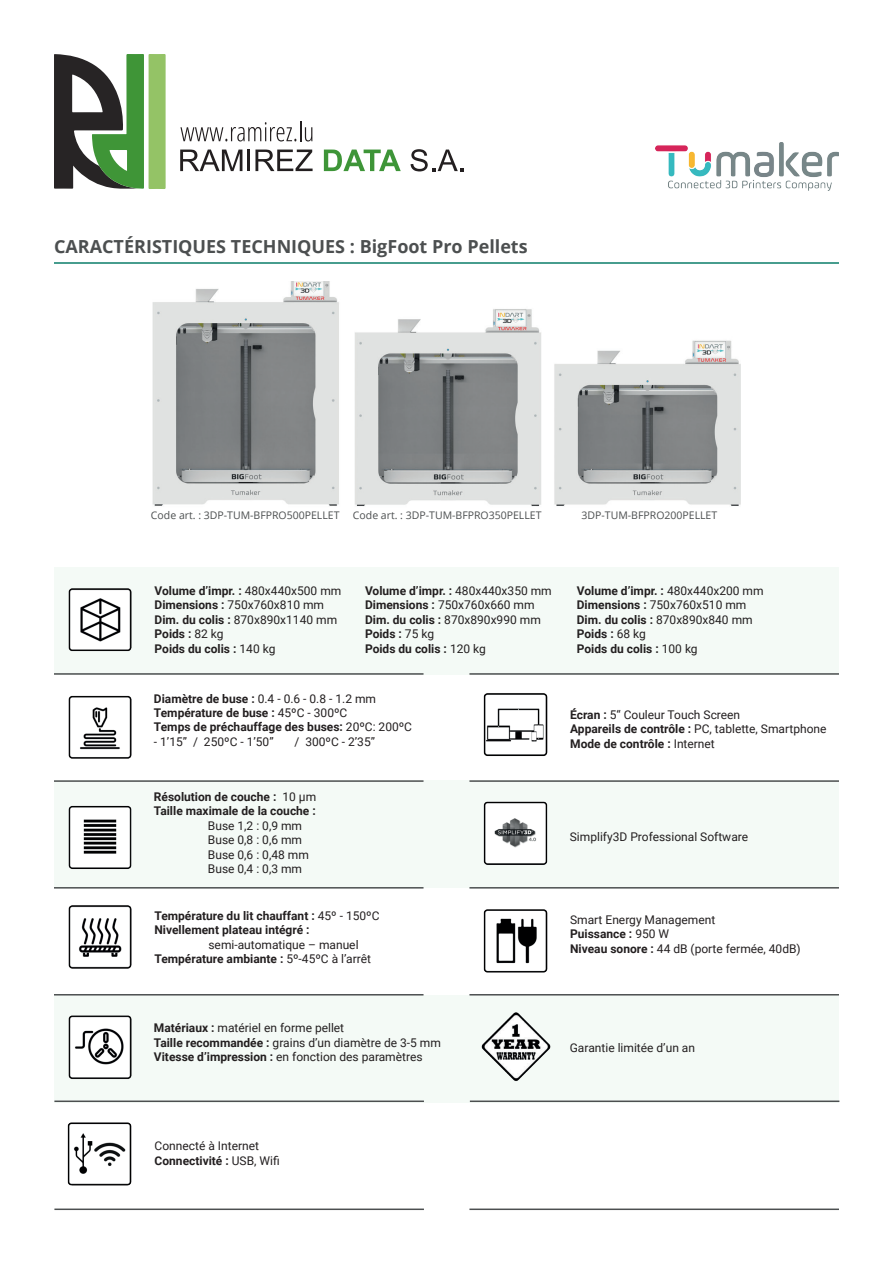
<style>
.page{position:relative;width:893px;height:1263px;background:#fff}
.page>*{position:absolute;margin:0;border:0;box-sizing:border-box;transform-origin:0 0}
.t1{font:700 18px "Open Sans";color:#4c4f50}
.t2{font:700 12px/14.4px "Roboto";color:#231f20}
.t3{font:12px/14.4px "Roboto";color:#231f20}
.t4{font:10.5px "Open Sans";color:#4c4f50}
.s1{font-weight:400}
.s2{font-weight:700}
</style>
<div class="page">
<div style="left:54px;top:567px;width:785px;height:108px;background:#f4faf6"></div>
<div style="left:54px;top:995px;width:784px;height:107px;background:#f4faf6"></div>
<div style="left:54px;top:781px;width:784px;height:107px;background:#f4faf6"></div>
<svg style="left:54px;top:54px;width:112px;height:135px"></svg>
<svg style="left:180px;top:150px;width:62px;height:21px"></svg>
<hr style="left:248px;top:150px;width:2px;height:21px;background:#231f20">
<svg style="left:255px;top:150px;width:58px;height:21px"></svg>
<svg style="left:324px;top:150px;width:77px;height:21px"></svg>
<svg style="left:411px;top:149px;width:52px;height:22px"></svg>
<svg style="left:180px;top:121px;width:132px;height:20px"></svg>
<img style="left:656px;top:142px;width:183px;height:48px">
<hr style="left:54px;top:263px;width:785px;height:1px;background:#479d8e">
<img style="left:68px;top:588px;width:64px;height:64px">
<hr style="left:54px;top:673px;width:369px;height:2px;background:#4c4f50">
<hr style="left:469px;top:673px;width:370px;height:2px;background:#4c4f50">
<hr style="left:54px;top:780px;width:369px;height:2px;background:#4c4f50">
<hr style="left:469px;top:780px;width:370px;height:2px;background:#4c4f50">
<hr style="left:54px;top:887px;width:369px;height:1px;background:#4c4f50">
<hr style="left:469px;top:887px;width:370px;height:1px;background:#4c4f50">
<hr style="left:54px;top:994px;width:369px;height:1px;background:#4c4f50">
<hr style="left:469px;top:994px;width:370px;height:1px;background:#4c4f50">
<img style="left:54px;top:905px;width:92px;height:281px">
<hr style="left:54px;top:1100px;width:370px;height:2px;background:#4c4f50">
<hr style="left:470px;top:1100px;width:369px;height:2px;background:#4c4f50">
<hr style="left:469px;top:1208px;width:370px;height:2px;background:#4c4f50">
<hr style="left:54px;top:1208px;width:370px;height:2px;background:#4c4f50">
<img style="left:470px;top:909px;width:92px;height:87px">
<img style="left:54px;top:805px;width:92px;height:84px">
<img style="left:54px;top:673px;width:92px;height:109px">
<img style="left:470px;top:673px;width:92px;height:83px">
<img style="left:470px;top:780px;width:92px;height:109px">
<img style="left:481px;top:1012px;width:70px;height:69px">
<img style="left:152px;top:281px;width:589px;height:226px">
<h1 class="t1" style="left:54px;top:234px;width:475px">CARACTÉRISTIQUES TECHNIQUES : BigFoot Pro Pellets</h1>
<p class="t4" style="left:151px;top:508px;width:190px">Code art. : 3DP-TUM-BFPRO500PELLET</p>
<p class="t4" style="left:353px;top:508px;width:190px">Code art. : 3DP-TUM-BFPRO350PELLET</p>
<p class="t4" style="left:582px;top:508px;width:137px">3DP-TUM-BFPRO200PELLET</p>
<p class="t2" style="left:155px;top:583px;width:188px">Volume d’impr. : <span class="s1">480x440x500 mm<br></span>Dimensions : <span class="s1">750x760x810 mm<br></span>Dim. du colis : <span class="s1">870x890x1140 mm<br></span>Poids : <span class="s1">82 kg<br></span>Poids du colis : <span class="s1">140 kg</span></p>
<p class="t2" style="left:365px;top:583px;width:188px">Volume d’impr. : <span class="s1">480x440x350 mm<br></span>Dimensions : <span class="s1">750x760x660 mm<br></span>Dim. du colis : <span class="s1">870x890x990 mm<br></span>Poids : <span class="s1">75 kg<br></span>Poids du colis : <span class="s1">120 kg</span></p>
<p class="t2" style="left:577px;top:583px;width:188px">Volume d’impr. : <span class="s1">480x440x200 mm<br></span>Dimensions : <span class="s1">750x760x510 mm<br></span>Dim. du colis : <span class="s1">870x890x840 mm<br></span>Poids : <span class="s1">68 kg<br></span>Poids du colis : <span class="s1">100 kg</span></p>
<p class="t2" style="left:154px;top:691px;width:260px">Diamètre de buse : <span class="s1">0.4 - 0.6 - 0.8 - 1.2 mm<br></span>Température de buse : <span class="s1">45ºC - 300ºC<br></span>Temps de préchauffage des buses: <span class="s1">20ºC: 200ºC</span></p>
<p class="t3" style="left:154px;top:734px;width:121px">- 1’15” / 250ºC - 1’50”</p>
<p class="t3" style="left:294px;top:734px;width:82px">/ 300ºC - 2’35”</p>
<p class="t2" style="left:154px;top:789px;width:164px">Résolution de couche : <span class="s1">10 µm<br></span>Taille maximale de la couche :</p>
<p class="t3" style="left:208px;top:818px;width:102px">Buse 1,2 : 0,9 mm<br>Buse 0,8 : 0,6 mm<br>Buse 0,6 : 0,48 mm<br>Buse 0,4 : 0,3 mm</p>
<p class="t2" style="left:154px;top:908px;width:227px">Température du lit chauffant : <span class="s1">45º - 150ºC<br></span>Nivellement plateau intégré :</p>
<p class="t3" style="left:154px;top:937px;width:218px;text-indent:54px">semi-automatique – manuel<br><span class="s2">Température ambiante :</span> 5º-45ºC à l’arrêt</p>
<p class="t3" style="left:154px;top:1020px;width:289px"><span class="s2">Matériaux :</span> matériel en forme pellet<br><span class="s2">Taille recommandée :</span> grains d’un diamètre de 3-5 mm<br><span class="s2">Vitesse d’impression :</span> en fonction des paramètres</p>
<p class="t3" style="left:155px;top:1138px;width:127px">Connecté à Internet<br><span class="s2">Connectivité :</span> USB, Wifi</p>
<p class="t3" style="left:570px;top:707px;width:258px"><span class="s2">Écran :</span> 5“ Couleur Touch Screen<br><span class="s2">Appareils de contrôle :</span> PC, tablette, Smartphone<br><span class="s2">Mode de contrôle :</span> Internet</p>
<p class="t3" style="left:570px;top:829px;width:180px">Simplify3D Professional Software</p>
<p class="t3" style="left:570px;top:912px;width:232px">Smart Energy Management<br><span class="s2">Puissance :</span> 950 W<br><span class="s2">Niveau sonore :</span> 44 dB (porte fermée, 40dB)</p>
<p class="t3" style="left:570px;top:1040px;width:127px">Garantie limitée d’un an</p>
</div>
